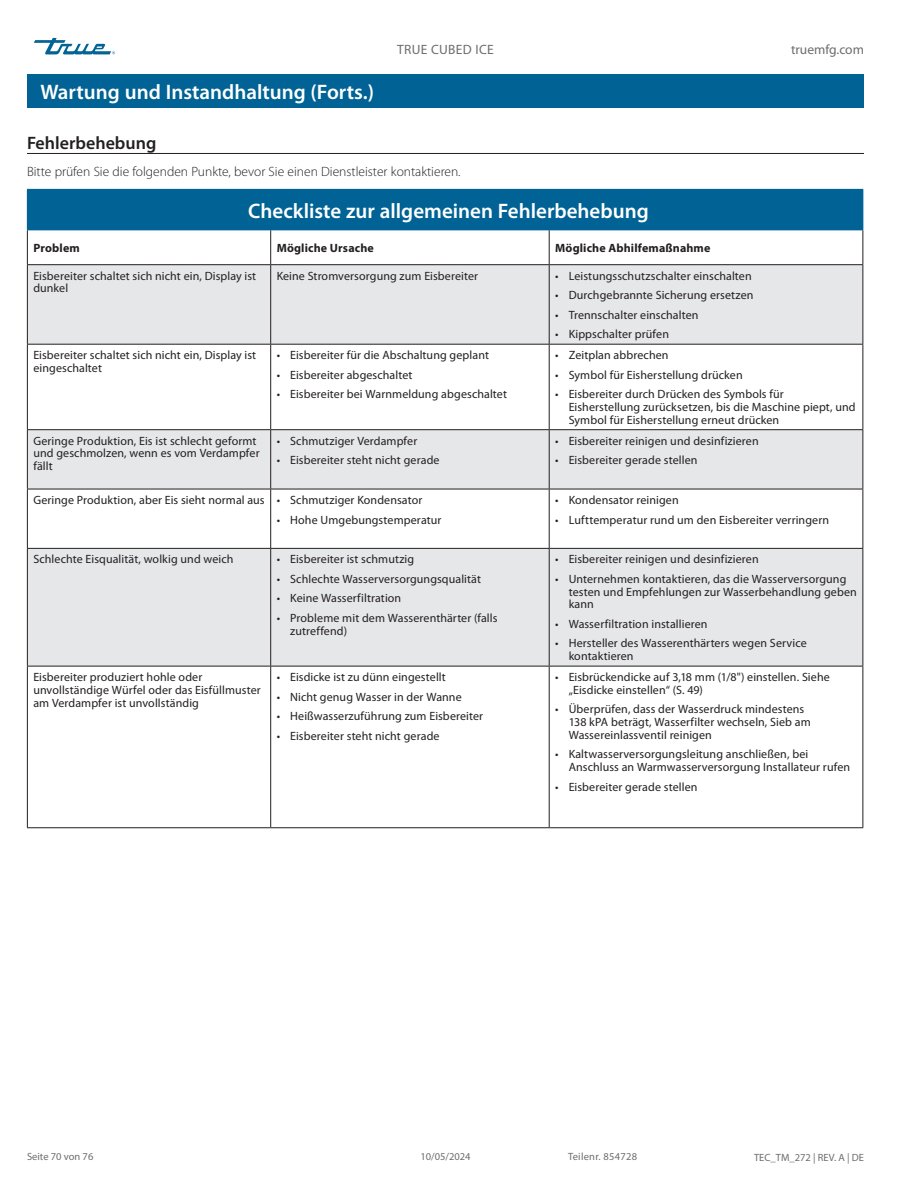
<style>
.page{position:relative;width:918px;height:1188px;background:#fff}
.page>*{position:absolute;margin:0;border:0;box-sizing:border-box;transform-origin:0 0}
.Tables_title_bar{font:600 21px "Myriad Pro";color:#fff}
.Title_bar_Page_header{font:600 21px "Myriad Pro";color:#fff}
.Subhead_underscore_H1{font:600 18px "Myriad Pro";color:#231f20}
.Body_Text_light_Normal{font:300 13.5px "Myriad Pro";color:#231f20}
.t1{font:13.5px "Myriad Pro";letter-spacing:.025em;color:#6c6d70}
.t2{font:13.5px "Myriad Pro";color:#6c6d70}
.Table_text{font:12px/12.8px "Myriad Pro";letter-spacing:.01em;color:#231f20}
.Table_text_BOLD{font:700 12px "Myriad Pro";letter-spacing:.01em;color:#231f20}
.t3{font:10.5px "Myriad Pro";color:#6c6d70}
.t4{font:10.5px "Myriad Pro";letter-spacing:.025em;color:#6c6d70}
</style>
<div class="page">
<svg style="left:34px;top:38px;width:81px;height:16px"></svg>
<div style="left:27px;top:74px;width:837px;height:34px;background:#016395"></div>
<hr style="left:27px;top:153px;width:837px;height:1px;background:#231f20">
<div style="left:27px;top:189px;width:836px;height:41px;background:#016395"></div>
<svg style="left:28px;top:265px;width:834px;height:401px;fill:#e6e7e9"></svg>
<hr style="left:27px;top:265px;width:1px;height:79px;background:#231f20">
<hr style="left:270px;top:265px;width:1px;height:79px;background:#231f20">
<hr style="left:549px;top:265px;width:1px;height:79px;background:#231f20">
<hr style="left:862px;top:265px;width:1px;height:79px;background:#231f20">
<hr style="left:27px;top:344px;width:244px;height:1px;background:#231f20">
<hr style="left:27px;top:345px;width:1px;height:84px;background:#231f20">
<hr style="left:271px;top:344px;width:278px;height:1px;background:#231f20">
<hr style="left:270px;top:345px;width:1px;height:84px;background:#231f20">
<hr style="left:549px;top:344px;width:314px;height:1px;background:#231f20">
<hr style="left:549px;top:345px;width:1px;height:84px;background:#231f20">
<hr style="left:862px;top:345px;width:1px;height:84px;background:#231f20">
<hr style="left:27px;top:429px;width:244px;height:1px;background:#231f20">
<hr style="left:27px;top:430px;width:1px;height:59px;background:#231f20">
<hr style="left:271px;top:429px;width:278px;height:1px;background:#231f20">
<hr style="left:270px;top:430px;width:1px;height:59px;background:#231f20">
<hr style="left:549px;top:429px;width:314px;height:1px;background:#231f20">
<hr style="left:549px;top:430px;width:1px;height:59px;background:#231f20">
<hr style="left:862px;top:430px;width:1px;height:59px;background:#231f20">
<hr style="left:27px;top:489px;width:244px;height:1px;background:#231f20">
<hr style="left:27px;top:489px;width:1px;height:59px;background:#231f20">
<hr style="left:271px;top:489px;width:278px;height:1px;background:#231f20">
<hr style="left:270px;top:489px;width:1px;height:59px;background:#231f20">
<hr style="left:549px;top:489px;width:314px;height:1px;background:#231f20">
<hr style="left:549px;top:489px;width:1px;height:59px;background:#231f20">
<hr style="left:862px;top:489px;width:1px;height:59px;background:#231f20">
<hr style="left:27px;top:548px;width:244px;height:1px;background:#231f20">
<hr style="left:27px;top:549px;width:1px;height:117px;background:#231f20">
<hr style="left:271px;top:548px;width:278px;height:1px;background:#231f20">
<hr style="left:270px;top:549px;width:1px;height:117px;background:#231f20">
<hr style="left:549px;top:548px;width:314px;height:1px;background:#231f20">
<hr style="left:549px;top:549px;width:1px;height:117px;background:#231f20">
<hr style="left:862px;top:549px;width:1px;height:117px;background:#231f20">
<hr style="left:27px;top:666px;width:244px;height:1px;background:#231f20">
<hr style="left:27px;top:666px;width:1px;height:161px;background:#231f20">
<hr style="left:271px;top:666px;width:278px;height:1px;background:#231f20">
<hr style="left:270px;top:666px;width:1px;height:161px;background:#231f20">
<hr style="left:549px;top:666px;width:314px;height:1px;background:#231f20">
<hr style="left:549px;top:666px;width:1px;height:161px;background:#231f20">
<hr style="left:862px;top:666px;width:1px;height:161px;background:#231f20">
<hr style="left:27px;top:827px;width:244px;height:1px;background:#231f20">
<hr style="left:271px;top:827px;width:278px;height:1px;background:#231f20">
<hr style="left:549px;top:827px;width:314px;height:1px;background:#231f20">
<hr style="left:27px;top:230px;width:1px;height:34px;background:#231f20">
<hr style="left:270px;top:230px;width:1px;height:34px;background:#231f20">
<hr style="left:549px;top:230px;width:1px;height:34px;background:#231f20">
<hr style="left:862px;top:230px;width:1px;height:34px;background:#231f20">
<hr style="left:27px;top:264px;width:244px;height:1px;background:#231f20">
<hr style="left:271px;top:264px;width:278px;height:1px;background:#231f20">
<hr style="left:549px;top:264px;width:314px;height:1px;background:#231f20">
<hr style="left:27px;top:230px;width:244px;height:1px;background:#016395">
<hr style="left:271px;top:230px;width:278px;height:1px;background:#016395">
<hr style="left:549px;top:230px;width:314px;height:1px;background:#016395">
<p class="t1" style="left:397px;top:42px;width:98px">TRUE CUBED ICE</p>
<p class="t2" style="left:791px;top:42px;width:74px">truemfg.com</p>
<p class="Title_bar_Page_header" style="left:41px;top:79px;width:335px">Wartung und Instandhaltung (Forts.)</p>
<p class="Subhead_underscore_H1" style="left:27px;top:131px;width:131px">Fehlerbehebung</p>
<p class="Body_Text_light_Normal" style="left:27px;top:164px;width:435px">Bitte prüfen Sie die folgenden Punkte, bevor Sie einen Dienstleister kontaktieren.</p>
<p class="Tables_title_bar" style="left:248px;top:197px;width:402px">Checkliste zur allgemeinen Fehlerbehebung</p>
<p class="Table_text_BOLD" style="left:33px;top:240px;width:48px">Problem</p>
<p class="Table_text_BOLD" style="left:277px;top:240px;width:99px">Mögliche Ursache</p>
<p class="Table_text_BOLD" style="left:555px;top:240px;width:157px">Mögliche Abhilfemaßnahme</p>
<p class="Table_text" style="left:33px;top:269px;width:224px">Eisbereiter schaltet sich nicht ein, Display ist dunkel</p>
<p class="Table_text" style="left:277px;top:269px;width:203px">Keine Stromversorgung zum Eisbereiter</p>
<p class="Table_text" style="left:555px;top:269px;width:198px">• Leistungsschutzschalter einschalten</p>
<p class="Table_text" style="left:555px;top:289px;width:200px">• Durchgebrannte Sicherung ersetzen</p>
<p class="Table_text" style="left:555px;top:308px;width:145px">• Trennschalter einschalten</p>
<p class="Table_text" style="left:555px;top:328px;width:115px">• Kippschalter prüfen</p>
<p class="Table_text" style="left:33px;top:349px;width:224px">Eisbereiter schaltet sich nicht ein, Display ist eingeschaltet</p>
<p class="Table_text" style="left:277px;top:349px;width:214px">• Eisbereiter für die Abschaltung geplant</p>
<p class="Table_text" style="left:555px;top:349px;width:115px">• Zeitplan abbrechen</p>
<p class="Table_text" style="left:555px;top:368px;width:189px">• Symbol für Eisherstellung drücken</p>
<p class="Table_text" style="left:569px;top:388px;width:288px;text-indent:-14px">• Eisbereiter durch Drücken des Symbols für<br>Eisherstellung zurücksetzen, bis die Maschine piept, und<br>Symbol für Eisherstellung erneut drücken</p>
<p class="Table_text" style="left:277px;top:368px;width:137px">• Eisbereiter abgeschaltet</p>
<p class="Table_text" style="left:277px;top:388px;width:232px">• Eisbereiter bei Warnmeldung abgeschaltet</p>
<p class="Table_text" style="left:33px;top:434px;width:228px">Geringe Produktion, Eis ist schlecht geformt und geschmolzen, wenn es vom Verdampfer fällt</p>
<p class="Table_text" style="left:277px;top:434px;width:142px">• Schmutziger Verdampfer</p>
<p class="Table_text" style="left:277px;top:454px;width:164px">• Eisbereiter steht nicht gerade</p>
<p class="Table_text" style="left:33px;top:493px;width:233px">Geringe Produktion, aber Eis sieht normal aus</p>
<p class="Table_text" style="left:277px;top:493px;width:147px">• Schmutziger Kondensator</p>
<p class="Table_text" style="left:277px;top:513px;width:166px">• Hohe Umgebungstemperatur</p>
<p class="Table_text" style="left:33px;top:553px;width:202px">Schlechte Eisqualität, wolkig und weich</p>
<p class="Table_text" style="left:277px;top:553px;width:139px">• Eisbereiter ist schmutzig</p>
<p class="Table_text" style="left:277px;top:572px;width:206px">• Schlechte Wasserversorgungsqualität</p>
<p class="Table_text" style="left:277px;top:592px;width:126px">• Keine Wasserfiltration</p>
<p class="Table_text" style="left:290px;top:611px;width:209px;text-indent:-14px">• Probleme mit dem Wasserenthärter (falls zutreffend)</p>
<p class="Table_text" style="left:33px;top:671px;width:229px">Eisbereiter produziert hohle oder unvollständige Würfel oder das Eisfüllmuster am Verdampfer ist unvollständig</p>
<p class="Table_text" style="left:277px;top:671px;width:171px">• Eisdicke ist zu dünn eingestellt</p>
<p class="Table_text" style="left:277px;top:690px;width:187px">• Nicht genug Wasser in der Wanne</p>
<p class="Table_text" style="left:277px;top:710px;width:208px">• Heißwasserzuführung zum Eisbereiter</p>
<p class="Table_text" style="left:277px;top:729px;width:164px">• Eisbereiter steht nicht gerade</p>
<p class="Table_text" style="left:555px;top:434px;width:205px">• Eisbereiter reinigen und desinfizieren</p>
<p class="Table_text" style="left:555px;top:454px;width:144px">• Eisbereiter gerade stellen</p>
<p class="Table_text" style="left:555px;top:493px;width:125px">• Kondensator reinigen</p>
<p class="Table_text" style="left:555px;top:513px;width:275px">• Lufttemperatur rund um den Eisbereiter verringern</p>
<p class="Table_text" style="left:555px;top:553px;width:205px">• Eisbereiter reinigen und desinfizieren</p>
<p class="Table_text" style="left:569px;top:572px;width:290px;text-indent:-14px">• Unternehmen kontaktieren, das die Wasserversorgung testen und Empfehlungen zur Wasserbehandlung geben kann</p>
<p class="Table_text" style="left:555px;top:617px;width:154px">• Wasserfiltration installieren</p>
<p class="Table_text" style="left:569px;top:637px;width:240px;text-indent:-14px">• Hersteller des Wasserenthärters wegen Service kontaktieren</p>
<p class="Table_text" style="left:569px;top:671px;width:263px;text-indent:-14px">• Eisbrückendicke auf 3,18 mm (1/8") einstellen. Siehe „Eisdicke einstellen“ (S. 49)</p>
<p class="Table_text" style="left:569px;top:703px;width:244px;text-indent:-14px">• Überprüfen, dass der Wasserdruck mindestens<br>138 kPA beträgt, Wasserfilter wechseln, Sieb am<br>Wassereinlassventil reinigen</p>
<p class="Table_text" style="left:569px;top:748px;width:283px;text-indent:-14px">• Kaltwasserversorgungsleitung anschließen, bei<br>Anschluss an Warmwasserversorgung Installateur rufen</p>
<p class="Table_text" style="left:555px;top:780px;width:144px">• Eisbereiter gerade stellen</p>
<p class="t3" style="left:27px;top:1150px;width:68px">Seite 70 von 76</p>
<p class="t3" style="left:420px;top:1150px;width:52px">10/05/2024</p>
<p class="t4" style="left:568px;top:1150px;width:71px">Teilenr. 854728</p>
<p class="t3" style="left:754px;top:1151px;width:111px">TEC_TM_272 | REV. A | DE</p>
</div>
